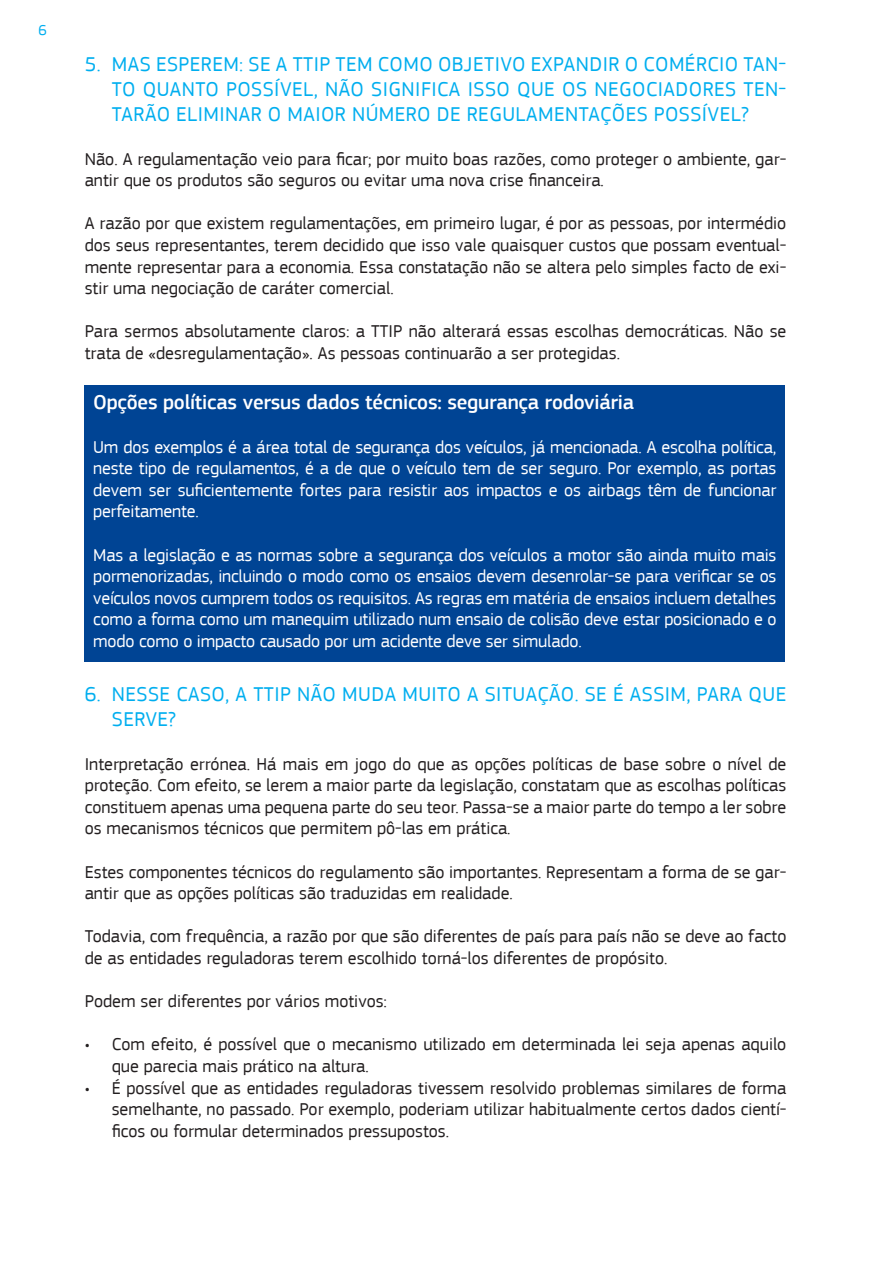
<style>
.page{position:relative;width:893px;height:1263px;background:#fff}
.page>*{position:absolute;margin:0;border:0;box-sizing:border-box;transform-origin:0 0}
.t1{font:21px/25.2px "EC Square Sans Pro";letter-spacing:.02em;color:#00aeef;text-align:justify}
.t2{font:500 21px "EC Square Sans Pro";letter-spacing:-.01em;color:#fff}
.t3{font:18px/21.6px "EC Square Sans Pro";color:#231f20}
.t4{font:18px/21.6px "EC Square Sans Pro";letter-spacing:-.01em;color:#fff;text-align:justify}
.t5{font:15px "EC Square Sans Pro";color:#00aeef}
</style>
<div class="page">
<div style="left:85px;top:385px;width:700px;height:276px;background:#004494"></div>
<p class="t5" style="left:38px;top:22px;width:10px">6</p>
<p class="t1" style="left:112px;top:52px;width:676px;text-indent:-27px">5. MAS ESPEREM: SE A TTIP TEM COMO OBJETIVO EXPANDIR O COMÉRCIO TAN-TO QUANTO POSSÍVEL, NÃO SIGNIFICA ISSO QUE OS NEGOCIADORES TEN-TARÃO ELIMINAR O MAIOR NÚMERO DE REGULAMENTAÇÕES POSSÍVEL?</p>
<p class="t3" style="left:85px;top:148px;width:703px">Não. A regulamentação veio para ficar; por muito boas razões, como proteger o ambiente, gar&shy;antir que os produtos são seguros ou evitar uma nova crise financeira.</p>
<p class="t3" style="left:85px;top:213px;width:703px;text-align:justify">A razão por que existem regulamentações, em primeiro lugar, é por as pessoas, por intermédio dos seus representantes, terem decidido que isso vale quaisquer custos que possam eventual&shy;mente representar para a economia. Essa constatação não se altera pelo simples facto de exi&shy;stir uma negociação de caráter comercial.</p>
<p class="t3" style="left:85px;top:321px;width:703px">Para sermos absolutamente claros: a TTIP não alterará essas escolhas democráticas. Não se trata de «desregulamentação». As pessoas continuarão a ser protegidas.</p>
<p class="t2" style="left:93px;top:390px;width:542px">Opções políticas versus dados técnicos: segurança rodoviária</p>
<p class="t4" style="left:93px;top:436px;width:685px">Um dos exemplos é a área total de segurança dos veículos, já mencionada. A escolha política, neste tipo de regulamentos, é a de que o veículo tem de ser seguro. Por exemplo, as portas devem ser suficientemente fortes para resistir aos impactos e os airbags têm de funcionar perfeitamente.</p>
<p class="t4" style="left:93px;top:544px;width:685px">Mas a legislação e as normas sobre a segurança dos veículos a motor são ainda muito mais pormenorizadas, incluindo o modo como os ensaios devem desenrolar-se para verificar se os veículos novos cumprem todos os requisitos. As regras em matéria de ensaios incluem detalhes como a forma como um manequim utilizado num ensaio de colisão deve estar posicionado e o modo como o impacto causado por um acidente deve ser simulado.</p>
<p class="t1" style="left:112px;top:682px;width:676px;text-indent:-27px">6. NESSE CASO, A TTIP NÃO MUDA MUITO A SITUAÇÃO. SE É ASSIM, PARA QUE<br>SERVE?</p>
<p class="t3" style="left:85px;top:753px;width:703px;text-align:justify">Interpretação errónea. Há mais em jogo do que as opções políticas de base sobre o nível de proteção. Com efeito, se lerem a maior parte da legislação, constatam que as escolhas políticas constituem apenas uma pequena parte do seu teor. Passa-se a maior parte do tempo a ler sobre os mecanismos técnicos que permitem pô-las em prática.</p>
<p class="t3" style="left:85px;top:861px;width:703px">Estes componentes técnicos do regulamento são importantes. Representam a forma de se gar&shy;antir que as opções políticas são traduzidas em realidade.</p>
<p class="t3" style="left:85px;top:926px;width:703px">Todavia, com frequência, a razão por que são diferentes de país para país não se deve ao facto de as entidades reguladoras terem escolhido torná-los diferentes de propósito.</p>
<p class="t3" style="left:85px;top:990px;width:304px">Podem ser diferentes por vários motivos:</p>
<p class="t3" style="left:112px;top:1034px;width:676px;text-indent:-27px">• Com efeito, é possível que o mecanismo utilizado em determinada lei seja apenas aquilo que parecia mais prático na altura.</p>
<p class="t3" style="left:112px;top:1077px;width:676px;text-align:justify;text-indent:-27px">• É possível que as entidades reguladoras tivessem resolvido problemas similares de forma semelhante, no passado. Por exemplo, poderiam utilizar habitualmente certos dados cientí&shy;ficos ou formular determinados pressupostos.</p>
</div>
